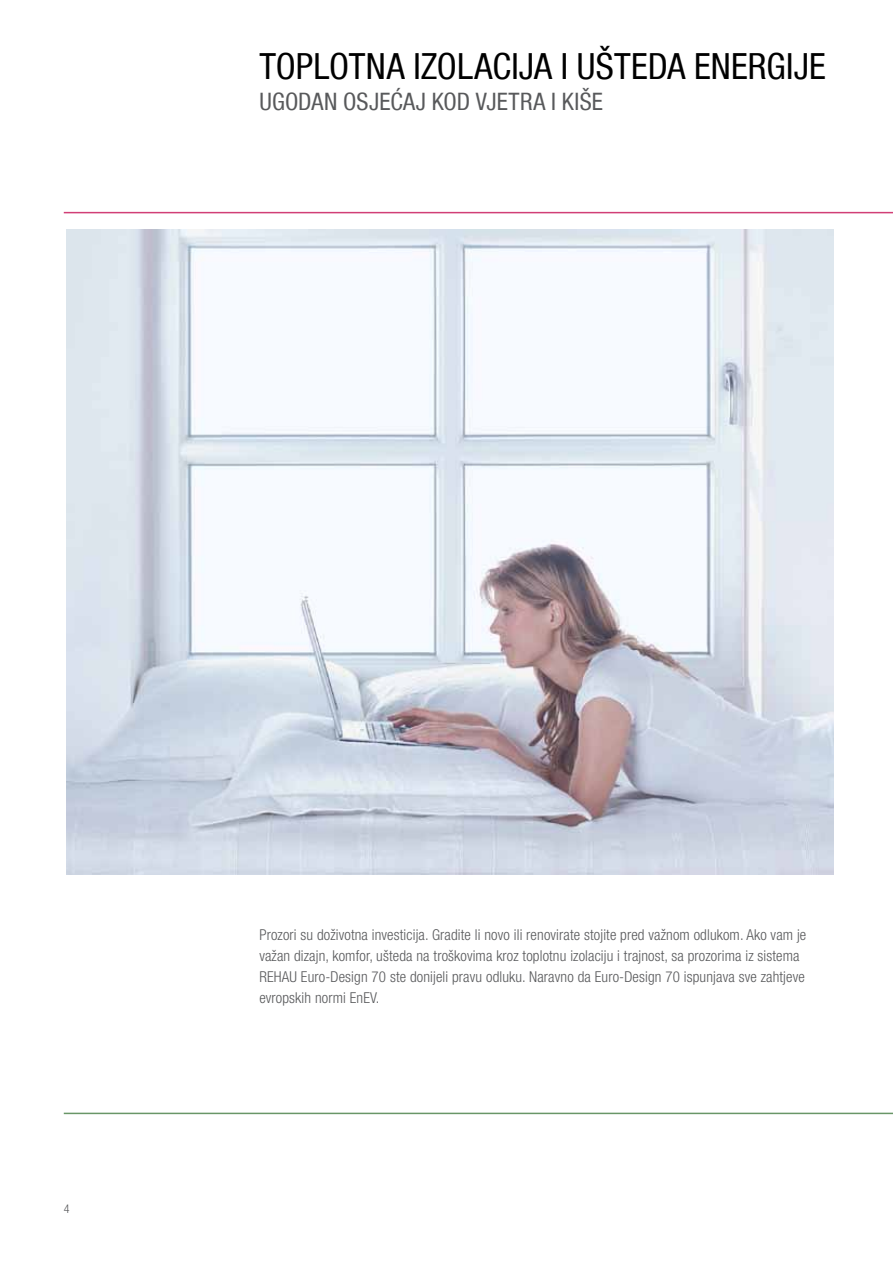
<style>
.page{position:relative;width:893px;height:1263px;background:#fff}
.page>*{position:absolute;margin:0;border:0;box-sizing:border-box;transform-origin:0 0}
.t1{font:condensed 36px "Helvetica Neue LT Com";color:#000}
.t2{font:condensed 24px "Helvetica Neue LT Com";letter-spacing:.005em;color:#58595b}
.t3{font:300 condensed 15px/21px "Helvetica Neue LT Com";letter-spacing:.01em;color:#58595b}
.t4{font:300 condensed 12px "Helvetica Neue LT Com";color:#58595b}
</style>
<div class="page">
<hr style="left:64px;top:212px;width:829px;height:1px;background:#d13f76">
<hr style="left:64px;top:1113px;width:829px;height:1px;background:#699667">
<img style="left:67px;top:230px;width:766px;height:644px">
<h1 class="t1" style="left:259px;top:45px;width:568px">TOPLOTNA IZOLACIJA I UŠTEDA ENERGIJE</h1>
<h2 class="t2" style="left:259px;top:87px;width:343px">UGODAN OSJEĆAJ KOD VJETRA I KIŠE</h2>
<p class="t4" style="left:64px;top:1201px;width:7px">4</p>
<p class="t3" style="left:259px;top:924px;width:548px">Prozori su doživotna investicija. Gradite li novo ili renovirate stojite pred važnom odlukom. Ako vam je važan dizajn, komfor, ušteda na troškovima kroz toplotnu izolaciju i trajnost, sa prozorima iz sistema REHAU Euro-Design 70 ste donijeli pravu odluku. Naravno da Euro-Design 70 ispunjava sve zahtjeve evropskih normi EnEV.</p>
</div>
